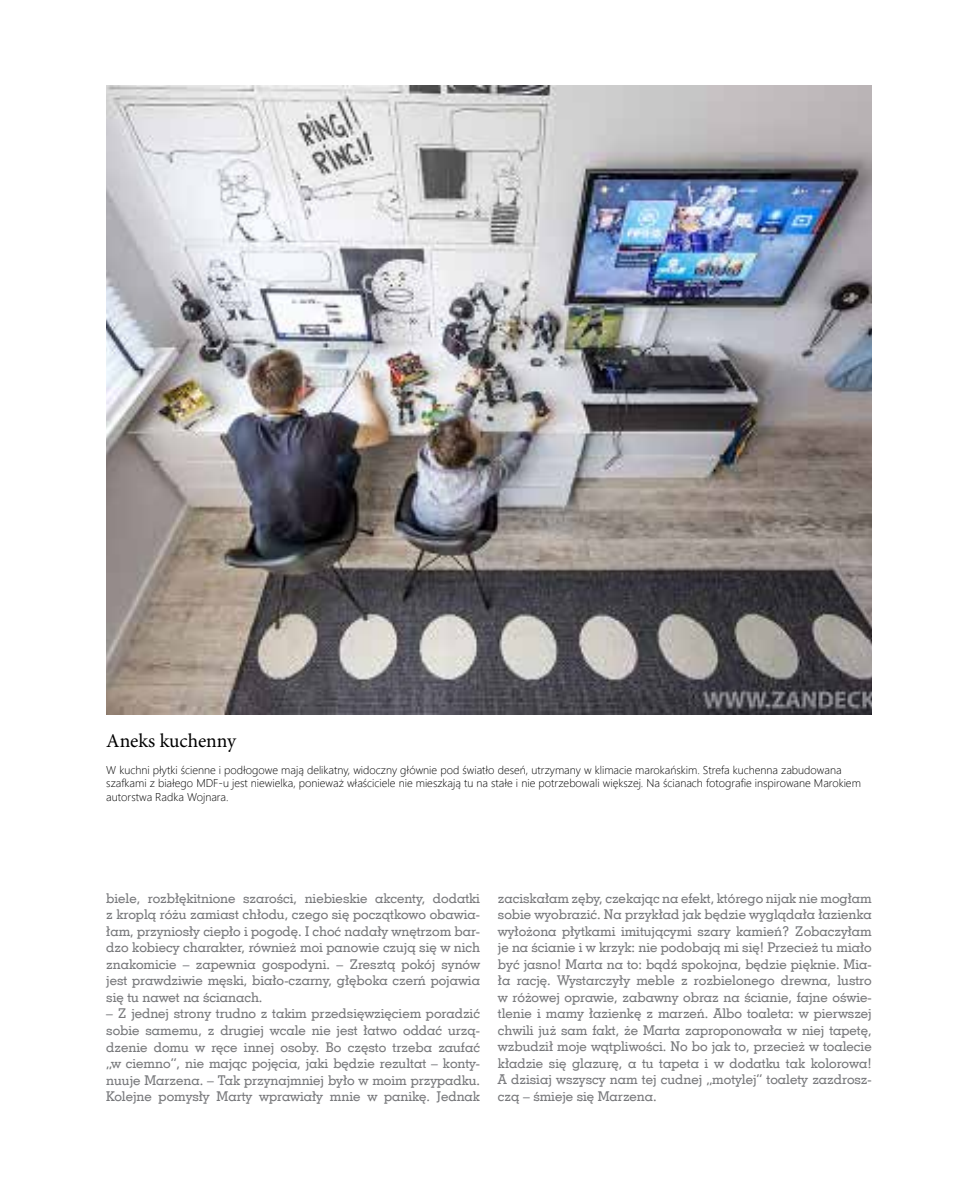
<style>
.page{position:relative;width:978px;height:1191px;background:#fff}
.page>*{position:absolute;margin:0;border:0;box-sizing:border-box;transform-origin:0 0}
.t1{font:19.5px "Minion Pro";letter-spacing:-.005em;color:#000}
.t2{font:13.5px/16.5px "Geo Slab 703 Md EU";color:#77787b;text-align:justify}
.t3{font:11.25px/13.5px "Webly Sleek UI Light";color:#000}
</style>
<div class="page">
<img style="left:106px;top:85px;width:766px;height:629px">
<h1 class="t1" style="left:106px;top:727px;width:131px">Aneks kuchenny</h1>
<p class="t3" style="left:106px;top:762px;width:756px">W kuchni płytki ścienne i podłogowe mają delikatny, widoczny głównie pod światło deseń, utrzymany w klimacie marokańskim. Strefa kuchenna zabudowana szafkami z białego MDF-u jest niewielka, ponieważ właściciele nie mieszkają tu na stałe i nie potrzebowali większej. Na ścianach fotografie inspirowane Marokiem autorstwa Radka Wojnara.</p>
<p class="t2" style="left:106px;top:890px;width:375px">biele, rozbłękitnione szarości, niebieskie akcenty, dodatki z kroplą różu zamiast chłodu, czego się początkowo obawia&shy;łam, przyniosły ciepło i pogodę. I choć nadały wnętrzom bar&shy;dzo kobiecy charakter, również moi panowie czują się w nich znakomicie – zapewnia gospodyni. – Zresztą pokój synów jest prawdziwie męski, biało-czarny, głęboka czerń pojawia się tu nawet na ścianach.</p>
<p class="t2" style="left:106px;top:1005px;width:375px">– Z jednej strony trudno z takim przedsięwzięciem poradzić sobie samemu, z drugiej wcale nie jest łatwo oddać urzą&shy;dzenie domu w ręce innej osoby. Bo często trzeba zaufać „w ciemno”, nie mając pojęcia, jaki będzie rezultat – konty&shy;nuuje Marzena. – Tak przynajmniej było w moim przypadku.<br>Kolejne pomysły Marty wprawiały mnie w panikę. Jednak</p>
<p class="t2" style="left:498px;top:889px;width:375px">zaciskałam zęby, czekając na efekt, którego nijak nie mogłam sobie wyobrazić. Na przykład jak będzie wyglądała łazienka wyłożona płytkami imitującymi szary kamień? Zobaczyłam je na ścianie i w krzyk: nie podobają mi się! Przecież tu miało być jasno! Marta na to: bądź spokojna, będzie pięknie. Mia&shy;ła rację. Wystarczyły meble z rozbielonego drewna, lustro w różowej oprawie, zabawny obraz na ścianie, fajne oświe&shy;tlenie i mamy łazienkę z marzeń. Albo toaleta: w pierwszej chwili już sam fakt, że Marta zaproponowała w niej tapetę, wzbudził moje wątpliwości. No bo jak to, przecież w toalecie kładzie się glazurę, a tu tapeta i w dodatku tak kolorowa!<br>A dzisiaj wszyscy nam tej cudnej „motylej” toalety zazdrosz&shy;czą – śmieje się Marzena.</p>
</div>
